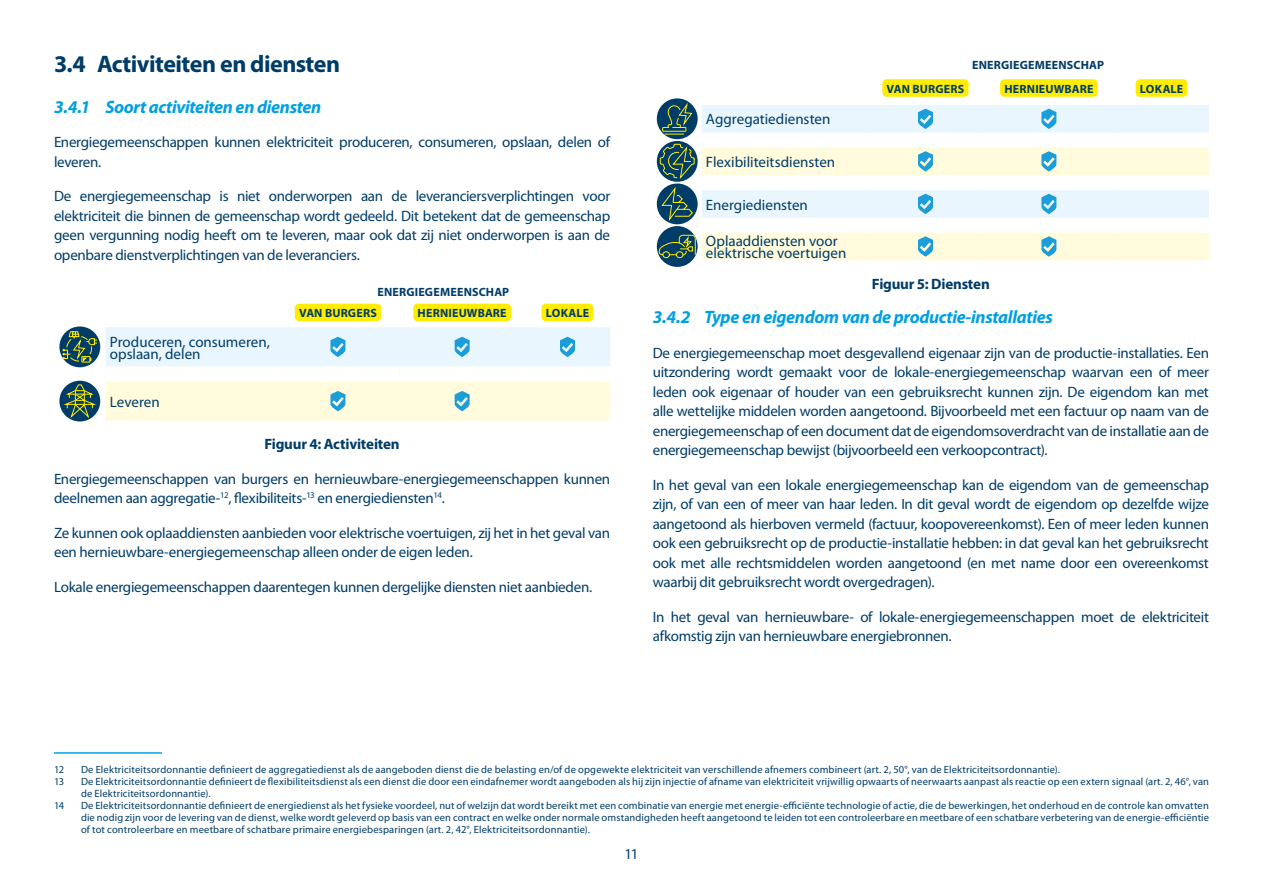
<style>
.page{position:relative;width:1263px;height:893px;background:#fff}
.page>*{position:absolute;margin:0;border:0;box-sizing:border-box;transform-origin:0 0}
.t1{font:700 24px "Myriad Pro";letter-spacing:-.025em;color:#003c68}
.t2{font:italic 700 18px "Myriad Pro";letter-spacing:-.02em;color:#009fe3}
.BODY{font:15px/19.5px "Myriad Pro";letter-spacing:-.02em;color:#003c68}
.Table_BT{font:15px/12px "Myriad Pro";color:#003c68}
.Figure_T{font:700 15px "Myriad Pro";letter-spacing:-.015em;color:#003c68}
.Table_Header{font:700 12px "Myriad Pro";letter-spacing:.015em;color:#003c68}
.BODY-2{font:700 12px "Myriad Pro";letter-spacing:.015em;color:#003c68}
.FOOTNOTE{font:10.5px/12px "Myriad Pro";letter-spacing:.015em;color:#003c68}
</style>
<div class="page">
<div style="left:295px;top:304px;width:86px;height:17px;background:#ffed00;border-radius:4px"></div>
<div style="left:413px;top:304px;width:98px;height:17px;background:#ffed00;border-radius:4px"></div>
<div style="left:542px;top:304px;width:51px;height:17px;background:#ffed00;border-radius:4px"></div>
<div style="left:59px;top:326px;width:41px;height:41px;background:#003c68;border-radius:50%"></div>
<svg style="left:62px;top:326px;width:36px;height:37px"></svg>
<div style="left:59px;top:381px;width:41px;height:40px;background:#003c68;border-radius:50%"></div>
<svg style="left:62px;top:384px;width:36px;height:35px"></svg>
<svg style="left:106px;top:327px;width:504px;height:94px"></svg>
<hr style="left:54px;top:752px;width:108px;height:2px;background:#009fe3">
<div style="left:702px;top:105px;width:507px;height:28px;background:#eaf6fe"></div>
<svg style="left:702px;top:148px;width:507px;height:112px;background:#f7f9e7"></svg>
<div style="left:702px;top:175px;width:165px;height:15px;background:#fff"></div>
<div style="left:867px;top:175px;width:117px;height:15px;background:#fff"></div>
<div style="left:984px;top:175px;width:130px;height:15px;background:#fff"></div>
<div style="left:1114px;top:175px;width:95px;height:15px;background:#fff"></div>
<div style="left:702px;top:218px;width:165px;height:15px;background:#fff"></div>
<div style="left:867px;top:218px;width:117px;height:15px;background:#fff"></div>
<div style="left:984px;top:218px;width:130px;height:15px;background:#fff"></div>
<div style="left:1114px;top:218px;width:95px;height:15px;background:#fff"></div>
<div style="left:882px;top:79px;width:87px;height:18px;background:#ffed00;border-radius:4px"></div>
<div style="left:1000px;top:79px;width:98px;height:18px;background:#ffed00;border-radius:4px"></div>
<div style="left:1135px;top:79px;width:52px;height:18px;background:#ffed00;border-radius:4px"></div>
<svg style="left:657px;top:98px;width:41px;height:41px"></svg>
<svg style="left:918px;top:109px;width:15px;height:20px"></svg>
<svg style="left:1041px;top:109px;width:15px;height:20px"></svg>
<svg style="left:657px;top:141px;width:41px;height:41px"></svg>
<svg style="left:660px;top:101px;width:35px;height:79px;background:#446e6d"></svg>
<svg style="left:918px;top:151px;width:15px;height:21px"></svg>
<svg style="left:1041px;top:151px;width:15px;height:21px"></svg>
<div style="left:657px;top:184px;width:41px;height:40px;background:#003c68;border-radius:50%"></div>
<svg style="left:661px;top:186px;width:32px;height:36px"></svg>
<svg style="left:918px;top:194px;width:15px;height:20px"></svg>
<svg style="left:1041px;top:194px;width:15px;height:20px"></svg>
<div style="left:657px;top:226px;width:41px;height:41px;background:#003c68;border-radius:50%"></div>
<svg style="left:658px;top:235px;width:38px;height:23px"></svg>
<svg style="left:918px;top:236px;width:15px;height:21px"></svg>
<svg style="left:1041px;top:236px;width:15px;height:21px"></svg>
<p class="t1" style="left:54px;top:50px;width:288px">3.4 Activiteiten en diensten</p>
<p class="t2" style="left:54px;top:96px;width:269px">3.4.1 Soort activiteiten en diensten</p>
<p class="BODY" style="left:54px;top:133px;width:558px">Energiegemeenschappen kunnen elektriciteit produceren, consumeren, opslaan, delen of leveren.</p>
<p class="BODY" style="left:54px;top:187px;width:558px;text-align:justify">De energiegemeenschap is niet onderworpen aan de leveranciersverplichtingen voor elektriciteit die binnen de gemeenschap wordt gedeeld. Dit betekent dat de gemeenschap geen vergunning nodig heeft om te leveren, maar ook dat zij niet onderworpen is aan de openbare dienstverplichtingen van de leveranciers.</p>
<p class="BODY-2" style="left:377px;top:285px;width:133px">ENERGIEGEMEENSCHAP</p>
<p class="Table_Header" style="left:299px;top:306px;width:79px">VAN BURGERS</p>
<p class="Table_Header" style="left:417px;top:306px;width:91px">HERNIEUWBARE</p>
<p class="Table_Header" style="left:546px;top:306px;width:45px">LOKALE</p>
<p class="Table_BT" style="left:110px;top:336px;width:161px">Produceren, consumeren,</p>
<p class="Table_BT" style="left:110px;top:348px;width:92px">opslaan, delen</p>
<p class="Table_BT" style="left:110px;top:396px;width:51px">Leveren</p>
<p class="Figure_T" style="left:264px;top:436px;width:137px">Figuur 4: Activiteiten</p>
<p class="BODY" style="left:54px;top:469px;width:558px">Energiegemeenschappen van burgers en hernieuwbare-energiegemeenschappen kunnen deelnemen aan aggregatie-<sup>12</sup>, flexibiliteits-<sup>13</sup> en energiediensten<sup>14</sup>.</p>
<p class="BODY" style="left:54px;top:523px;width:558px">Ze kunnen ook oplaaddiensten aanbieden voor elektrische voertuigen, zij het in het geval van een hernieuwbare-energiegemeenschap alleen onder de eigen leden.</p>
<p class="BODY" style="left:54px;top:577px;width:540px">Lokale energiegemeenschappen daarentegen kunnen dergelijke diensten niet aanbieden.</p>
<p class="BODY-2" style="left:972px;top:58px;width:133px">ENERGIEGEMEENSCHAP</p>
<p class="Table_BT" style="left:706px;top:114px;width:126px">Aggregatiediensten</p>
<p class="Table_BT" style="left:706px;top:156px;width:131px">Flexibiliteitsdiensten</p>
<p class="Table_BT" style="left:706px;top:199px;width:104px">Energiediensten</p>
<p class="Table_BT" style="left:706px;top:235px;width:142px">Oplaaddiensten voor elektrische voertuigen</p>
<p class="Table_Header" style="left:887px;top:82px;width:79px">VAN BURGERS</p>
<p class="Table_Header" style="left:1004px;top:82px;width:91px">HERNIEUWBARE</p>
<p class="Table_Header" style="left:1140px;top:82px;width:45px">LOKALE</p>
<p class="Figure_T" style="left:872px;top:275px;width:119px">Figuur 5: Diensten</p>
<p class="t2" style="left:653px;top:307px;width:402px">3.4.2 Type en eigendom van de productie-installaties</p>
<p class="BODY" style="left:653px;top:343px;width:558px;text-align:justify">De energiegemeenschap moet desgevallend eigenaar zijn van de productie-installaties. Een uitzondering wordt gemaakt voor de lokale-energiegemeenschap waarvan een of meer leden ook eigenaar of houder van een gebruiksrecht kunnen zijn. De eigendom kan met alle wettelijke middelen worden aangetoond. Bijvoorbeeld met een factuur op naam van de energiegemeenschap of een document dat de eigendomsoverdracht van de installatie aan de energiegemeenschap bewijst (bijvoorbeeld een verkoopcontract).</p>
<p class="BODY" style="left:653px;top:475px;width:558px;text-align:justify">In het geval van een lokale energiegemeenschap kan de eigendom van de gemeenschap zijn, of van een of meer van haar leden. In dit geval wordt de eigendom op dezelfde wijze aangetoond als hierboven vermeld (factuur, koopovereenkomst). Een of meer leden kunnen ook een gebruiksrecht op de productie-installatie hebben: in dat geval kan het gebruiksrecht ook met alle rechtsmiddelen worden aangetoond (en met name door een overeenkomst waarbij dit gebruiksrecht wordt overgedragen).</p>
<p class="BODY" style="left:653px;top:607px;width:558px">In het geval van hernieuwbare- of lokale-energiegemeenschappen moet de elektriciteit afkomstig zijn van hernieuwbare energiebronnen.</p>
<p class="FOOTNOTE" style="left:54px;top:764px;width:12px">12</p>
<p class="FOOTNOTE" style="left:81px;top:764px;width:980px">De Elektriciteitsordonnantie definieert de aggregatiedienst als de aangeboden dienst die de belasting en/of de opgewekte elektriciteit van verschillende afnemers combineert (art. 2, 50°, van de Elektriciteitsordonnantie).</p>
<p class="FOOTNOTE" style="left:54px;top:776px;width:12px">13</p>
<p class="FOOTNOTE" style="left:81px;top:776px;width:1129px">De Elektriciteitsordonnantie definieert de flexibiliteitsdienst als een dienst die door een eindafnemer wordt aangeboden als hij zijn injectie of afname van elektriciteit vrijwillig opwaarts of neerwaarts aanpast als reactie op een extern signaal (art. 2, 46°, van de Elektriciteitsordonnantie).</p>
<p class="FOOTNOTE" style="left:54px;top:800px;width:12px">14</p>
<p class="FOOTNOTE" style="left:81px;top:800px;width:1129px;text-align:justify">De Elektriciteitsordonnantie definieert de energiedienst als het fysieke voordeel, nut of welzijn dat wordt bereikt met een combinatie van energie met energie-efficiënte technologie of actie, die de bewerkingen, het onderhoud en de controle kan omvatten die nodig zijn voor de levering van de dienst, welke wordt geleverd op basis van een contract en welke onder normale omstandigheden heeft aangetoond te leiden tot een controleerbare en meetbare of een schatbare verbetering van de energie-efficiëntie of tot controleerbare en meetbare of schatbare primaire energiebesparingen (art. 2, 42°, Elektriciteitsordonnantie).</p>
<p class="BODY" style="left:624px;top:844px;width:15px">11</p>
</div>
